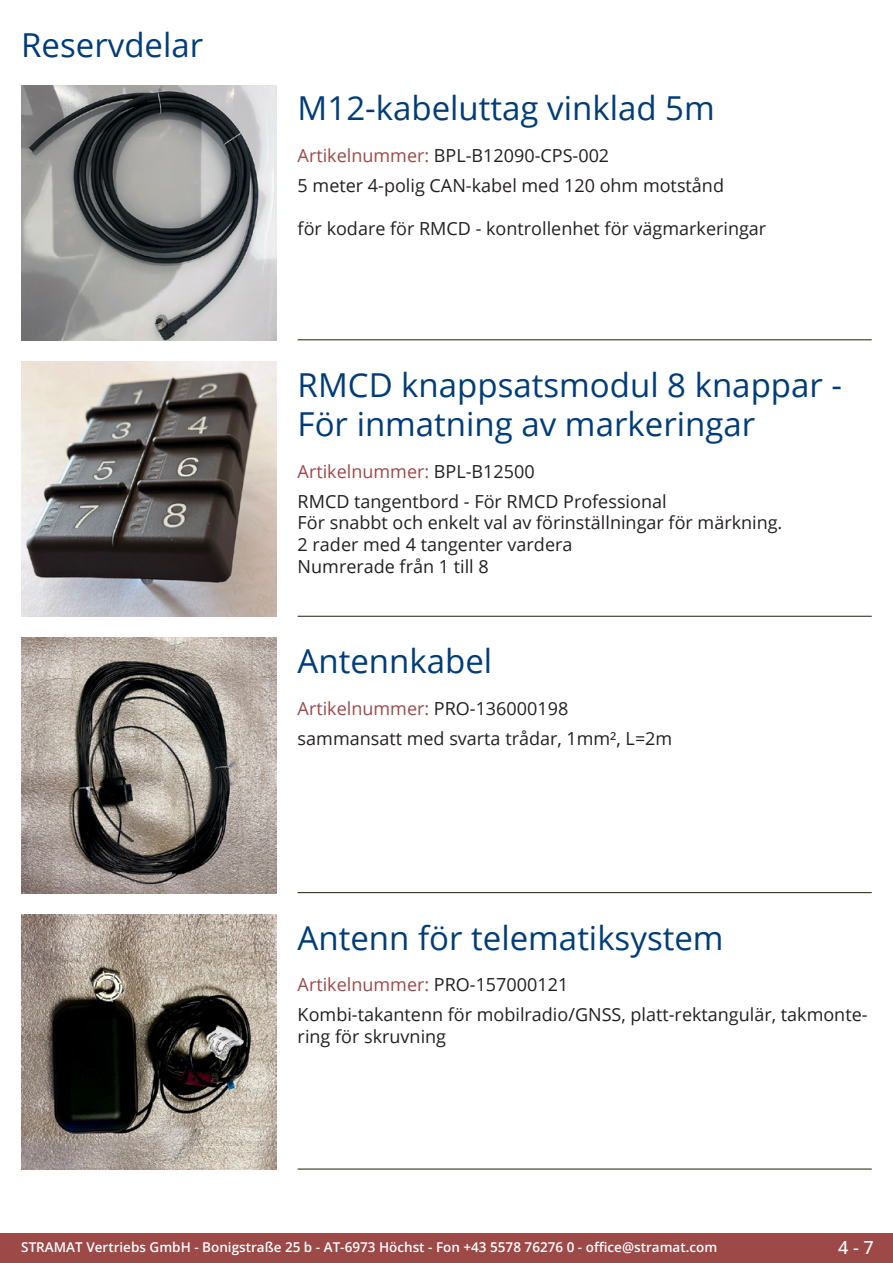
<style>
.page{position:relative;width:893px;height:1263px;background:#fff}
.page>*{position:absolute;margin:0;border:0;box-sizing:border-box;transform-origin:0 0}
.Produkttitel{font:33px/39.6px "Open Sans";color:#003d78}
.RastTitel{font:33px "Open Sans";color:#003d78}
.Beschreibung_Text{font:18px/21.6px "Open Sans";color:#231f20}
.TechDaten_Überschrif{font:18px "Open Sans";color:#9c4948}
.TechDaten_Überschrif-2{font:18px "Open Sans";color:#231f20}
.t1{font:500 18px "Open Sans";color:#fff}
.t2{font:600 13.5px "Open Sans";color:#fff}
.s1{color:#9c4948}
.s2{color:#231f20}
</style>
<div class="page">
<div style="left:0;top:1233px;width:893px;height:30px;background:#9c4948"></div>
<hr style="left:298px;top:340px;width:574px;height:1px;background:#201d08">
<hr style="left:298px;top:616px;width:574px;height:1px;background:#201d08">
<hr style="left:298px;top:892px;width:574px;height:1px;background:#201d08">
<hr style="left:298px;top:1169px;width:574px;height:1px;background:#201d08">
<img style="left:21px;top:85px;width:255px;height:255px">
<img style="left:21px;top:361px;width:255px;height:256px">
<img style="left:21px;top:638px;width:255px;height:255px">
<img style="left:21px;top:914px;width:255px;height:255px">
<p class="RastTitel" style="left:21px;top:22px;width:184px">Reservdelar</p>
<p class="Produkttitel" style="left:298px;top:88px;width:419px">M12-kabeluttag vinklad 5m</p>
<p class="TechDaten_Überschrif-2" style="left:298px;top:143px;width:313px"><span class="s1">Artikelnummer:</span> BPL-B12090-CPS-002</p>
<p class="Beschreibung_Text" style="left:298px;top:174px;width:428px">5 meter 4-polig CAN-kabel med 120 ohm motstånd</p>
<p class="Beschreibung_Text" style="left:298px;top:217px;width:470px">för kodare för RMCD - kontrollenhet för vägmarkeringar</p>
<p class="Produkttitel" style="left:298px;top:364px;width:546px">RMCD knappsatsmodul 8 knappar -<br>För inmatning av markeringar</p>
<p class="TechDaten_Überschrif" style="left:298px;top:459px;width:239px">Artikelnummer: <span class="s2">BPL-B12500</span></p>
<p class="Beschreibung_Text" style="left:298px;top:490px;width:486px">RMCD tangentbord - För RMCD Professional<br>För snabbt och enkelt val av förinställningar för märkning.<br>2 rader med 4 tangenter vardera<br>Numrerade från 1 till 8</p>
<p class="Produkttitel" style="left:298px;top:640px;width:196px">Antennkabel</p>
<p class="TechDaten_Überschrif" style="left:298px;top:696px;width:272px">Artikelnummer: <span class="s2">PRO-136000198</span></p>
<p class="Beschreibung_Text" style="left:298px;top:727px;width:376px">sammansatt med svarta trådar, 1mm², L=2m</p>
<p class="Produkttitel" style="left:298px;top:917px;width:427px">Antenn för telematiksystem</p>
<p class="TechDaten_Überschrif" style="left:298px;top:972px;width:272px">Artikelnummer: <span class="s2">PRO-157000121</span></p>
<p class="Beschreibung_Text" style="left:298px;top:1003px;width:570px">Kombi-takantenn för mobilradio/GNSS, platt-rektangulär, takmonte&shy;ring för skruvning</p>
<p class="t2" style="left:21px;top:1238px;width:698px">STRAMAT Vertriebs GmbH - Bonigstraße 25 b - AT-6973 Höchst - Fon +43 5578 76276 0 - office@stramat.com</p>
<p class="t1" style="left:838px;top:1234px;width:37px">4 - 7</p>
</div>
